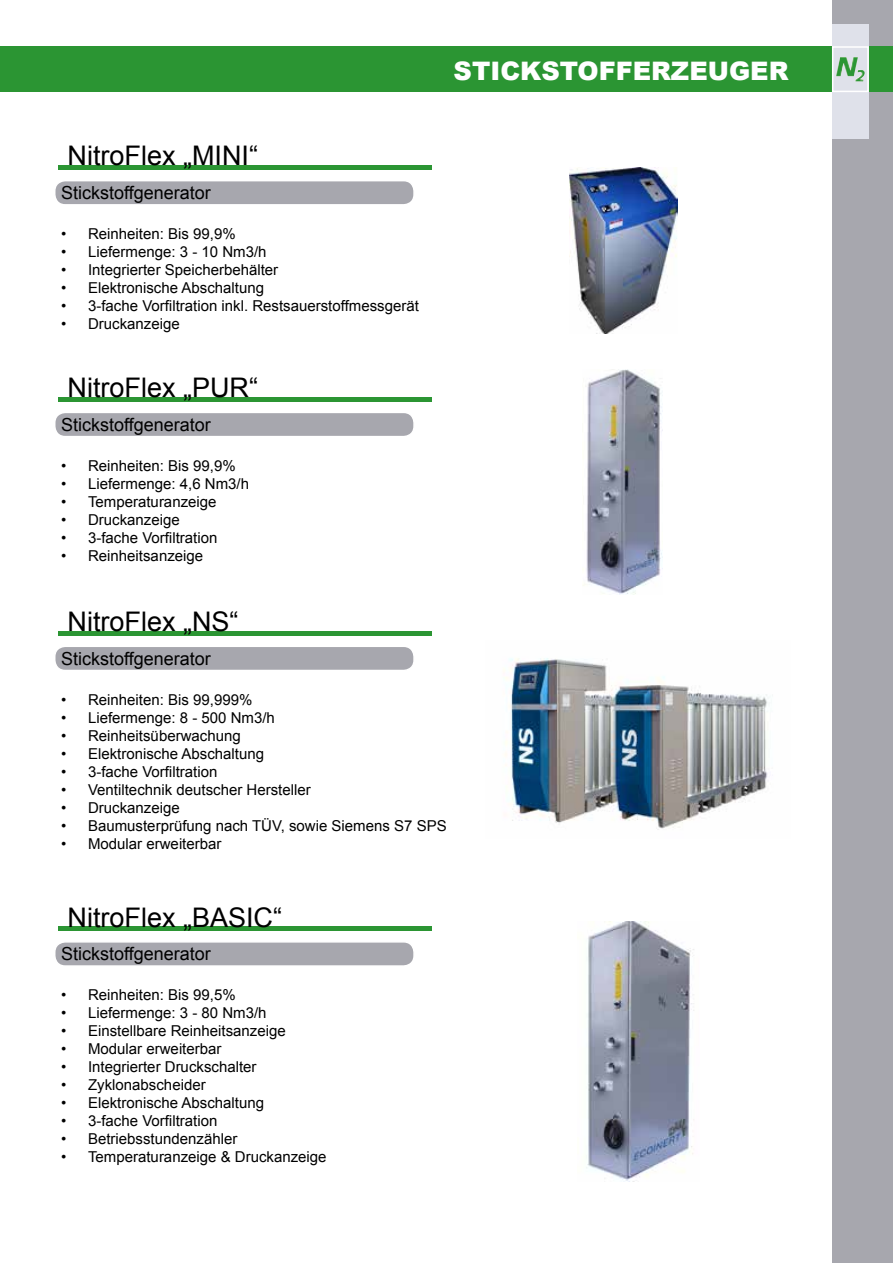
<style>
.page{position:relative;width:893px;height:1263px;background:#fff}
.page>*{position:absolute;margin:0;border:0;box-sizing:border-box;transform-origin:0 0}
.t1{font:27px "Arial";color:#000}
.t2{font:900 25.5px "Arial";color:#fff}
.t3{font:18px "Arial";color:#000}
.t4{font:15px "Arial";color:#000}
</style>
<div class="page">
<div style="left:832px;top:0;width:61px;height:1263px;background:#a7a7ae"></div>
<div style="left:0;top:46px;width:893px;height:46px;background:#2b9533"></div>
<div style="left:832px;top:24px;width:37px;height:115px;background:#dfe1ea"></div>
<div style="left:832px;top:46px;width:37px;height:46px;border:2px solid #fff"></div>
<img style="left:836px;top:57px;width:29px;height:24px">
<div style="left:55px;top:181px;width:359px;height:24px;background:#a7a7ae;border-radius:10px"></div>
<div style="left:54px;top:180px;width:361px;height:26px;border:2px solid #fff;border-radius:10px"></div>
<div style="left:58px;top:165px;width:374px;height:5px;background:#2b9533"></div>
<img style="left:569px;top:167px;width:109px;height:167px">
<div style="left:55px;top:412px;width:359px;height:25px;background:#a7a7ae;border-radius:10px"></div>
<div style="left:54px;top:412px;width:361px;height:25px;border:2px solid #fff;border-radius:10px"></div>
<hr style="left:58px;top:397px;width:374px;height:4px;background:#2b9533">
<img style="left:583px;top:370px;width:80px;height:224px">
<div style="left:55px;top:646px;width:359px;height:24px;background:#a7a7ae;border-radius:10px"></div>
<div style="left:54px;top:645px;width:361px;height:26px;border:2px solid #fff;border-radius:10px"></div>
<hr style="left:58px;top:631px;width:374px;height:4px;background:#2b9533">
<img style="left:505px;top:658px;width:263px;height:172px">
<div style="left:55px;top:942px;width:359px;height:24px;background:#a7a7ae;border-radius:10px"></div>
<div style="left:54px;top:941px;width:361px;height:26px;border:2px solid #fff;border-radius:10px"></div>
<div style="left:58px;top:926px;width:374px;height:5px;background:#2b9533"></div>
<img style="left:586px;top:921px;width:108px;height:261px">
<h2 class="t2" style="left:454px;top:53px;width:336px">STICKSTOFFERZEUGER</h2>
<h1 class="t1" style="left:68px;top:138px;width:192px">NitroFlex „MINI“</h1>
<p class="t3" style="left:61px;top:181px;width:151px">Stickstoffgenerator</p>
<p class="t4" style="left:61px;top:224px;width:176px">• Reinheiten: Bis 99,9%</p>
<p class="t4" style="left:61px;top:242px;width:207px">• Liefermenge: 3 - 10 Nm3/h</p>
<p class="t4" style="left:61px;top:260px;width:219px">• Integrierter Speicherbehälter</p>
<p class="t4" style="left:61px;top:278px;width:204px">• Elektronische Abschaltung</p>
<p class="t4" style="left:61px;top:296px;width:359px">• 3-fache Vorfiltration inkl. Restsauerstoffmessgerät</p>
<p class="t4" style="left:61px;top:314px;width:120px">• Druckanzeige</p>
<h1 class="t1" style="left:68px;top:370px;width:192px">NitroFlex „PUR“</h1>
<p class="t3" style="left:61px;top:413px;width:151px">Stickstoffgenerator</p>
<p class="t4" style="left:61px;top:456px;width:176px">• Reinheiten: Bis 99,9%</p>
<p class="t4" style="left:61px;top:474px;width:189px">• Liefermenge: 4,6 Nm3/h</p>
<p class="t4" style="left:61px;top:492px;width:157px">• Temperaturanzeige</p>
<p class="t4" style="left:61px;top:510px;width:120px">• Druckanzeige</p>
<p class="t4" style="left:61px;top:528px;width:158px">• 3-fache Vorfiltration</p>
<p class="t4" style="left:61px;top:546px;width:144px">• Reinheitsanzeige</p>
<h1 class="t1" style="left:68px;top:604px;width:172px">NitroFlex „NS“</h1>
<p class="t3" style="left:61px;top:647px;width:151px">Stickstoffgenerator</p>
<p class="t4" style="left:61px;top:689px;width:193px">• Reinheiten: Bis 99,999%</p>
<p class="t4" style="left:61px;top:707px;width:215px">• Liefermenge: 8 - 500 Nm3/h</p>
<p class="t4" style="left:61px;top:725px;width:181px">• Reinheitsüberwachung</p>
<p class="t4" style="left:61px;top:743px;width:204px">• Elektronische Abschaltung</p>
<p class="t4" style="left:61px;top:761px;width:158px">• 3-fache Vorfiltration</p>
<p class="t4" style="left:61px;top:779px;width:251px">• Ventiltechnik deutscher Hersteller</p>
<p class="t4" style="left:61px;top:797px;width:120px">• Druckanzeige</p>
<p class="t4" style="left:61px;top:815px;width:387px">• Baumusterprüfung nach TÜV, sowie Siemens S7 SPS</p>
<p class="t4" style="left:61px;top:833px;width:162px">• Modular erweiterbar</p>
<h1 class="t1" style="left:68px;top:899px;width:216px">NitroFlex „BASIC“</h1>
<p class="t3" style="left:61px;top:942px;width:151px">Stickstoffgenerator</p>
<p class="t4" style="left:61px;top:985px;width:176px">• Reinheiten: Bis 99,5%</p>
<p class="t4" style="left:61px;top:1003px;width:207px">• Liefermenge: 3 - 80 Nm3/h</p>
<p class="t4" style="left:61px;top:1021px;width:226px">• Einstellbare Reinheitsanzeige</p>
<p class="t4" style="left:61px;top:1039px;width:162px">• Modular erweiterbar</p>
<p class="t4" style="left:61px;top:1057px;width:197px">• Integrierter Druckschalter</p>
<p class="t4" style="left:61px;top:1075px;width:146px">• Zyklonabscheider</p>
<p class="t4" style="left:61px;top:1093px;width:204px">• Elektronische Abschaltung</p>
<p class="t4" style="left:61px;top:1111px;width:158px">• 3-fache Vorfiltration</p>
<p class="t4" style="left:61px;top:1129px;width:178px">• Betriebsstundenzähler</p>
<p class="t4" style="left:61px;top:1147px;width:267px">• Temperaturanzeige &amp; Druckanzeige</p>
</div>
